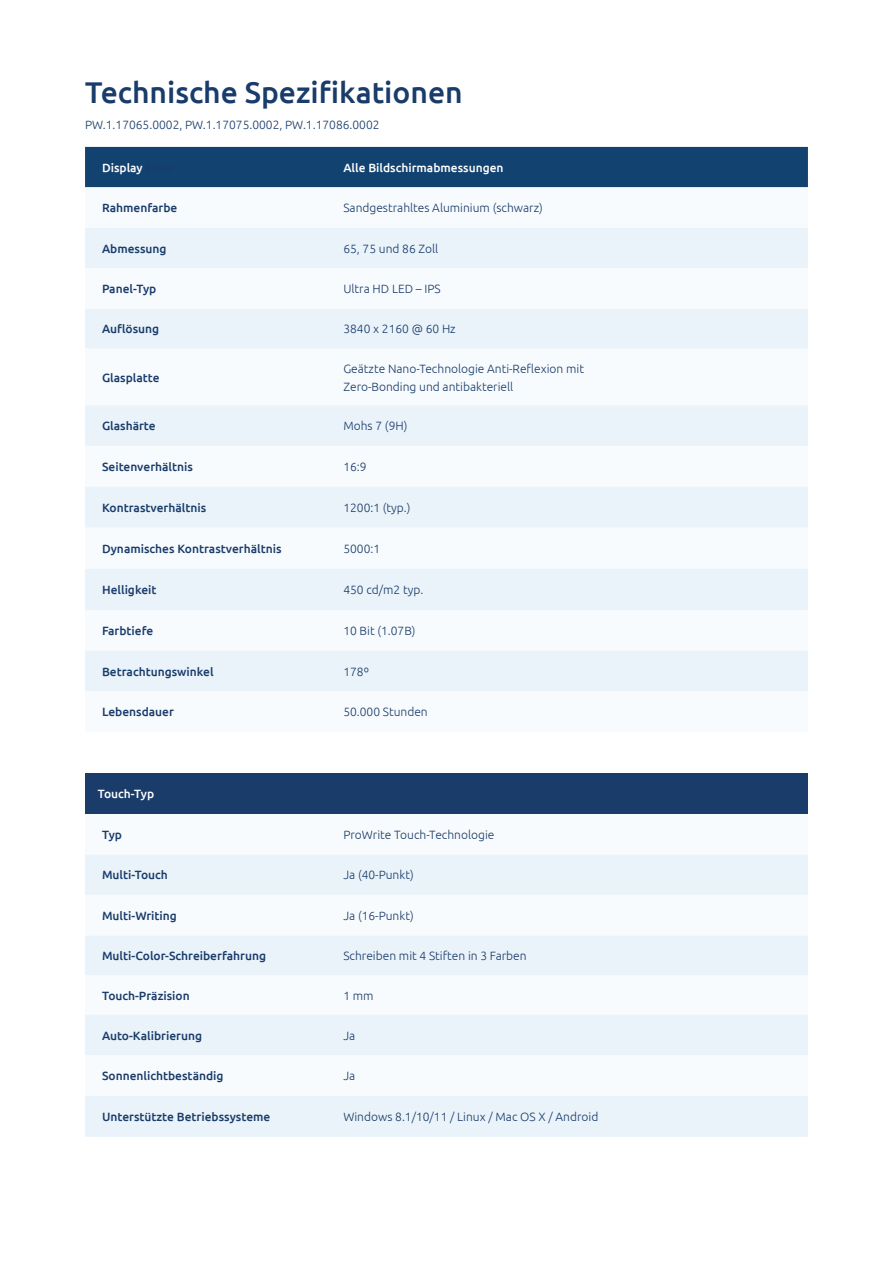
<style>
.page{position:relative;width:893px;height:1263px;background:#fff}
.page>*{position:absolute;margin:0;border:0;box-sizing:border-box;transform-origin:0 0}
.t1{font:500 30px "Ubuntu";color:#193c6b}
.t2{font:300 12px "Ubuntu";color:#193c6b}
.t3{font:500 12px "Ubuntu";color:#193c6b}
.t4{font:500 12px "Ubuntu";color:#fff}
.s1{color:#193c6b}
</style>
<div class="page">
<div style="left:85px;top:147px;width:723px;height:40px;background:#124270"></div>
<svg style="left:85px;top:228px;width:723px;height:463px;fill:#eaf3f9"></svg>
<div style="left:85px;top:774px;width:723px;height:40px;background:#193c6b"></div>
<svg style="left:85px;top:854px;width:723px;height:283px;fill:#eaf3f9"></svg>
<p class="t1" style="left:85px;top:73px;width:379px">Technische Spezifikationen</p>
<p class="t2" style="left:85px;top:118px;width:296px">PW.1.17065.0002, PW.1.17075.0002, PW.1.17086.0002</p>
<p class="t4" style="left:102px;top:160px;width:74px">Display <span class="s1">kleur</span></p>
<p class="t4" style="left:343px;top:160px;width:162px">Alle Bildschirmabmessungen</p>
<p class="t3" style="left:102px;top:200px;width:77px">Rahmenfarbe</p>
<p class="t2" style="left:343px;top:201px;width:201px">Sandgestrahltes Aluminium (schwarz)</p>
<p class="t3" style="left:102px;top:241px;width:66px">Abmessung</p>
<p class="t2" style="left:343px;top:241px;width:96px">65, 75 und 86 Zoll</p>
<p class="t3" style="left:102px;top:281px;width:56px">Panel-Typ</p>
<p class="t2" style="left:343px;top:282px;width:99px">Ultra HD LED – IPS</p>
<p class="t3" style="left:102px;top:321px;width:59px">Auflösung</p>
<p class="t2" style="left:343px;top:322px;width:114px">3840 x 2160 @ 60 Hz</p>
<p class="t3" style="left:102px;top:370px;width:59px">Glasplatte</p>
<p class="t2" style="left:343px;top:361px;width:242px">Geätzte Nano-Technologie Anti-Reflexion mit</p>
<p class="t2" style="left:343px;top:379px;width:171px">Zero-Bonding und antibakteriell</p>
<p class="t3" style="left:102px;top:418px;width:55px">Glashärte</p>
<p class="t2" style="left:343px;top:419px;width:66px">Mohs 7 (9H)</p>
<p class="t3" style="left:102px;top:459px;width:92px">Seitenverhältnis</p>
<p class="t2" style="left:343px;top:459px;width:25px">16:9</p>
<p class="t3" style="left:102px;top:500px;width:106px">Kontrastverhältnis</p>
<p class="t2" style="left:343px;top:500px;width:69px">1200:1 (typ.)</p>
<p class="t3" style="left:102px;top:541px;width:181px">Dynamisches Kontrastverhältnis</p>
<p class="t2" style="left:343px;top:541px;width:38px">5000:1</p>
<p class="t3" style="left:102px;top:582px;width:56px">Helligkeit</p>
<p class="t2" style="left:343px;top:582px;width:82px">450 cd/m2 typ.</p>
<p class="t3" style="left:102px;top:623px;width:53px">Farbtiefe</p>
<p class="t2" style="left:343px;top:624px;width:74px">10 Bit (1.07B)</p>
<p class="t3" style="left:102px;top:664px;width:113px">Betrachtungswinkel</p>
<p class="t2" style="left:343px;top:664px;width:27px">178º</p>
<p class="t3" style="left:102px;top:704px;width:73px">Lebensdauer</p>
<p class="t2" style="left:343px;top:705px;width:86px">50.000 Stunden</p>
<p class="t4" style="left:98px;top:787px;width:58px">Touch-Typ</p>
<p class="t3" style="left:102px;top:827px;width:22px">Typ</p>
<p class="t2" style="left:343px;top:827px;width:153px">ProWrite Touch-Technologie</p>
<p class="t3" style="left:102px;top:867px;width:67px">Multi-Touch</p>
<p class="t2" style="left:343px;top:868px;width:72px">Ja (40-Punkt)</p>
<p class="t3" style="left:102px;top:908px;width:76px">Multi-Writing</p>
<p class="t2" style="left:343px;top:908px;width:72px">Ja (16-Punkt)</p>
<p class="t3" style="left:102px;top:948px;width:166px">Multi-Color-Schreiberfahrung</p>
<p class="t2" style="left:343px;top:948px;width:185px">Schreiben mit 4 Stiften in 3 Farben</p>
<p class="t3" style="left:102px;top:988px;width:89px">Touch-Präzision</p>
<p class="t2" style="left:343px;top:988px;width:32px">1 mm</p>
<p class="t3" style="left:102px;top:1028px;width:102px">Auto-Kalibrierung</p>
<p class="t2" style="left:343px;top:1028px;width:13px">Ja</p>
<p class="t3" style="left:102px;top:1068px;width:123px">Sonnenlichtbeständig</p>
<p class="t2" style="left:343px;top:1069px;width:13px">Ja</p>
<p class="t3" style="left:102px;top:1109px;width:170px">Unterstützte Betriebssysteme</p>
<p class="t2" style="left:343px;top:1109px;width:257px">Windows 8.1/10/11 / Linux / Mac OS X / Android</p>
</div>
